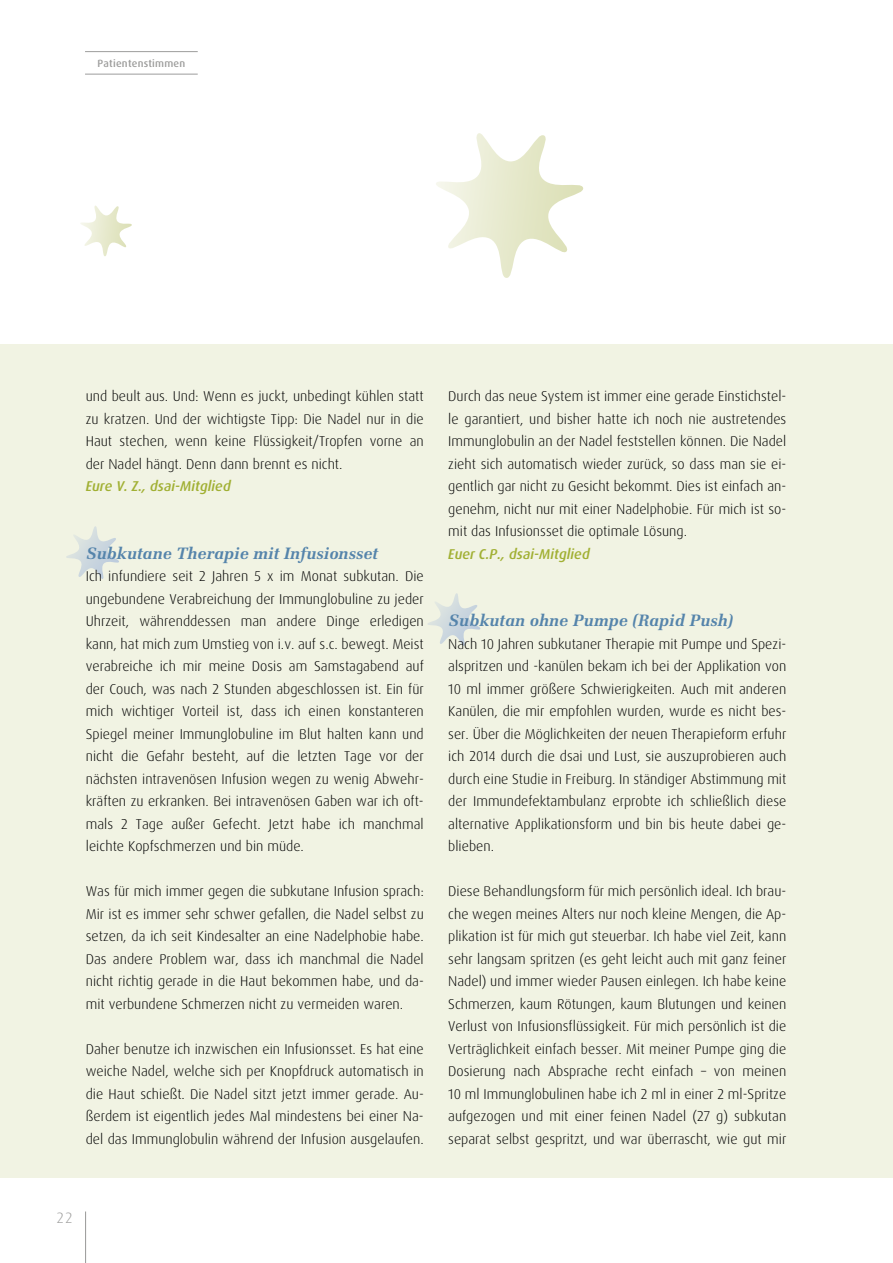
<style>
.page{position:relative;width:893px;height:1263px;background:#fff}
.page>*{position:absolute;margin:0;border:0;box-sizing:border-box;transform-origin:0 0}
.t1{font:italic 700 16.5px "Melior";color:#5584ab}
.t2{font:300 15px "Dax Pro";color:#9d9d9c}
.t3{font:300 14.25px/22.5px "Dax Pro";color:#000;text-align:justify}
.t4{font:italic 500 14.25px "Dax Pro";color:#a1b034}
.t5{font:500 10.5px "Dax Pro";letter-spacing:.02em;color:#9d9d9c}
</style>
<div class="page">
<div style="left:0;top:344px;width:893px;height:834px;background:#f1f3e3"></div>
<hr style="left:85px;top:1211px;width:1px;height:52px;background:#9d9d9c">
<svg style="left:66px;top:526px;width:53px;height:53px"></svg>
<svg style="left:80px;top:205px;width:52px;height:51px"></svg>
<svg style="left:428px;top:593px;width:53px;height:53px"></svg>
<svg style="left:436px;top:133px;width:148px;height:145px"></svg>
<hr style="left:85px;top:74px;width:113px;height:1px;background:#9d9d9c">
<hr style="left:85px;top:51px;width:113px;height:1px;background:#9d9d9c">
<p class="t5" style="left:98px;top:56px;width:89px">Patientenstimmen</p>
<p class="t3" style="left:86px;top:385px;width:340px">und beult aus. Und: Wenn es juckt, unbedingt kühlen statt zu kratzen. Und der wichtigste Tipp: Die Nadel nur in die Haut stechen, wenn keine Flüssigkeit/Tropfen vorne an der Nadel hängt. Denn dann brennt es nicht.</p>
<p class="t4" style="left:86px;top:477px;width:147px">Eure V. Z., dsai-Mitglied</p>
<p class="t1" style="left:86px;top:543px;width:294px">Subkutane Therapie mit Infusionsset</p>
<p class="t3" style="left:86px;top:565px;width:340px">Ich infundiere seit 2 Jahren 5 x im Monat subkutan. Die ungebundene Verabreichung der Immunglobuline zu jeder Uhrzeit, währenddessen man andere Dinge erledigen kann, hat mich zum Umstieg von i.v. auf s.c. bewegt. Meist verabreiche ich mir meine Dosis am Samstagabend auf der Couch, was nach 2 Stunden abgeschlossen ist. Ein für mich wichtiger Vorteil ist, dass ich einen konstanteren Spiegel meiner Immunglobuline im Blut halten kann und nicht die Gefahr besteht, auf die letzten Tage vor der nächsten intravenösen Infusion wegen zu wenig Abwehr&shy;kräften zu erkranken. Bei intravenösen Gaben war ich oft&shy;mals 2 Tage außer Gefecht. Jetzt habe ich manchmal leichte Kopfschmerzen und bin müde.</p>
<p class="t3" style="left:86px;top:880px;width:340px">Was für mich immer gegen die subkutane Infusion sprach:<br>Mir ist es immer sehr schwer gefallen, die Nadel selbst zu setzen, da ich seit Kindesalter an eine Nadelphobie habe.<br>Das andere Problem war, dass ich manchmal die Nadel nicht richtig gerade in die Haut bekommen habe, und da&shy;mit verbundene Schmerzen nicht zu vermeiden waren.</p>
<p class="t3" style="left:86px;top:1038px;width:340px">Daher benutze ich inzwischen ein Infusionsset. Es hat eine weiche Nadel, welche sich per Knopfdruck automatisch in die Haut schießt. Die Nadel sitzt jetzt immer gerade. Au&shy;ßerdem ist eigentlich jedes Mal mindestens bei einer Na&shy;del das Immunglobulin während der Infusion ausgelaufen.</p>
<p class="t3" style="left:448px;top:385px;width:340px">Durch das neue System ist immer eine gerade Einstichstel&shy;le garantiert, und bisher hatte ich noch nie austretendes Immunglobulin an der Nadel feststellen können. Die Nadel zieht sich automatisch wieder zurück, so dass man sie ei&shy;gentlich gar nicht zu Gesicht bekommt. Dies ist einfach an&shy;genehm, nicht nur mit einer Nadelphobie. Für mich ist so&shy;mit das Infusionsset die optimale Lösung.</p>
<p class="t4" style="left:448px;top:545px;width:143px">Euer C.P., dsai-Mitglied</p>
<p class="t1" style="left:448px;top:611px;width:287px">Subkutan ohne Pumpe (Rapid Push)</p>
<p class="t3" style="left:448px;top:633px;width:340px">Nach 10 Jahren subkutaner Therapie mit Pumpe und Spezi&shy;alspritzen und -kanülen bekam ich bei der Applikation von 10 ml immer größere Schwierigkeiten. Auch mit anderen Kanülen, die mir empfohlen wurden, wurde es nicht bes&shy;ser. Über die Möglichkeiten der neuen Therapieform erfuhr ich 2014 durch die dsai und Lust, sie auszuprobieren auch durch eine Studie in Freiburg. In ständiger Abstimmung mit der Immundefektambulanz erprobte ich schließlich diese alternative Applikationsform und bin bis heute dabei ge&shy;blieben.</p>
<p class="t3" style="left:448px;top:880px;width:340px">Diese Behandlungsform für mich persönlich ideal. Ich brau&shy;che wegen meines Alters nur noch kleine Mengen, die Ap&shy;plikation ist für mich gut steuerbar. Ich habe viel Zeit, kann sehr langsam spritzen (es geht leicht auch mit ganz feiner Nadel) und immer wieder Pausen einlegen. Ich habe keine Schmerzen, kaum Rötungen, kaum Blutungen und keinen Verlust von Infusionsflüssigkeit. Für mich persönlich ist die Verträglichkeit einfach besser. Mit meiner Pumpe ging die Dosierung nach Absprache recht einfach – von meinen 10 ml Immunglobulinen habe ich 2 ml in einer 2 ml-Spritze aufgezogen und mit einer feinen Nadel (27 g) subkutan separat selbst gespritzt, und war überrascht, wie gut mir</p>
<p class="t2" style="left:57px;top:1208px;width:17px">22</p>
</div>
